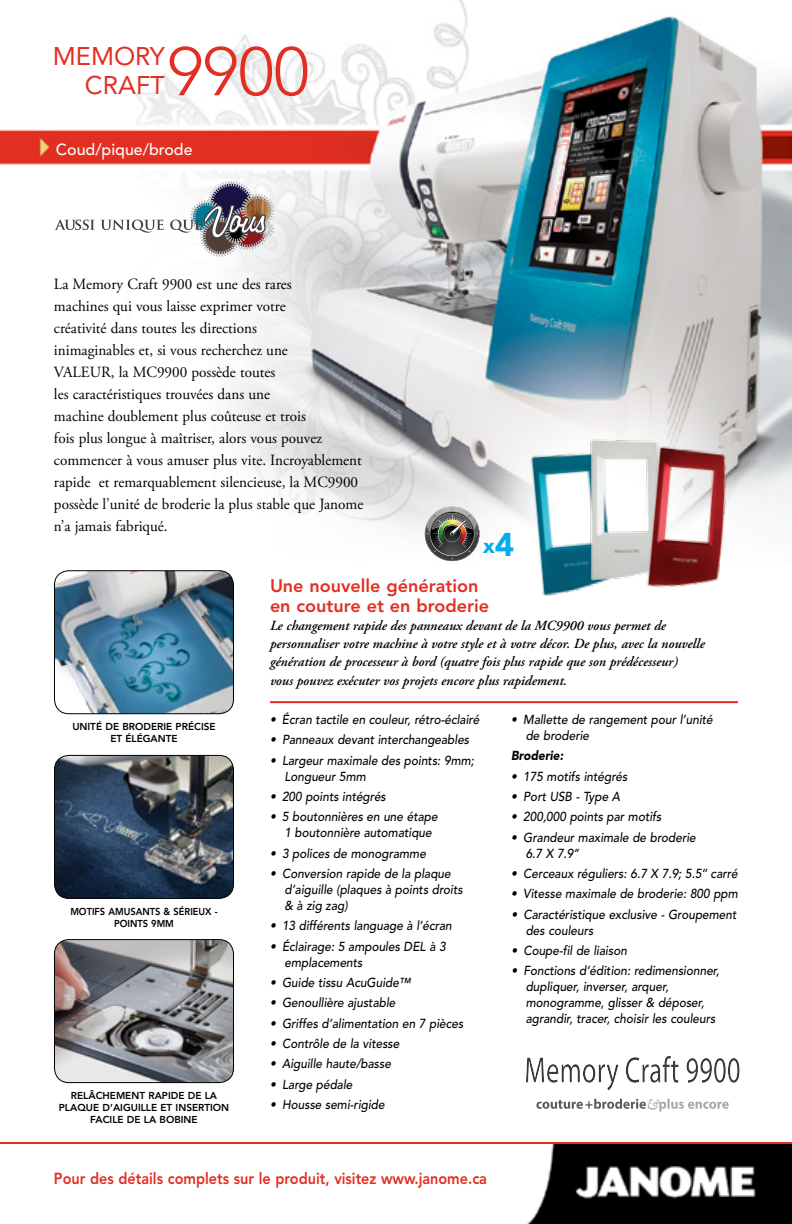
<style>
.page{position:relative;width:792px;height:1224px;background:#fff}
.page>*{position:absolute;margin:0;border:0;box-sizing:border-box;transform-origin:0 0}
.t1{font:300 68px "Avenir LT Std";color:#e22f22}
.t2{font:25.4px/28.4px "Avenir LT Std";color:#e22f22;text-align:right}
.t3{font:900 20.8px "Avenir";color:#00aeef}
.t4{font:800 18px/20px "Avenir LT Std";color:#e22f22}
.t5{font:800 16px "Avenir LT Std";color:#e22f22;scale:.9 1}
.t6{font:500 16px "Avenir LT Std";color:#fff}
.t7{font:15.6px/22px "Adobe Garamond Pro";color:#000}
.t8{font:italic 600 14px/18px "Adobe Garamond Pro";color:#000}
.t9{font:italic 500 13px/16px "Avenir LT Std";color:#000;scale:.91 1}
.t10{font:italic 900 13px "Avenir LT Std";color:#000;scale:.91 1}
.t11{font:800 10px/12px "Avenir LT Std";color:#000;text-align:center}
.t12{font:800 10px/12px "Avenir LT Std";color:#000;scale:.93 1}
.s1{font-size:32.6px}
</style>
<div class="page">
<img style="left:0;top:0;width:792px;height:704px">
<svg style="left:54px;top:219px;width:41px;height:11px"></svg>
<svg style="left:101px;top:220px;width:63px;height:13px"></svg>
<img style="left:170px;top:181px;width:104px;height:76px">
<img style="left:527px;top:1144px;width:265px;height:80px">
<hr style="left:0;top:1142px;width:792px;height:2px;background:#e22f22">
<img style="left:54px;top:571px;width:180px;height:143px">
<div style="left:54px;top:570px;width:180px;height:144px;border:1px solid #000;border-radius:14px"></div>
<img style="left:54px;top:755px;width:180px;height:143px">
<div style="left:54px;top:755px;width:180px;height:144px;border:1px solid #000;border-radius:14px"></div>
<img style="left:54px;top:940px;width:180px;height:143px">
<div style="left:54px;top:939px;width:180px;height:144px;border:1px solid #000;border-radius:14px"></div>
<hr style="left:270px;top:701px;width:468px;height:2px;background:#e22f22">
<img style="left:527px;top:445px;width:97px;height:154px">
<img style="left:588px;top:436px;width:84px;height:147px">
<img style="left:644px;top:442px;width:97px;height:154px">
<svg style="left:425px;top:506px;width:54px;height:55px;background:#7f7e78"></svg>
<div style="left:524px;top:1054px;width:217px;height:36px;background:#000;opacity:.3"></div>
<svg style="left:536px;top:1099px;width:193px;height:12px"></svg>
<h2 class="t2" style="left:53px;top:42px;width:113px">MEMORY<br>CRAFT</h2>
<h1 class="t1" style="left:168px;top:32px;width:143px">9900</h1>
<p class="t6" style="left:56px;top:140px;width:138px">Coud/pique/brode</p>
<p class="t7" style="left:54px;top:273px;width:311px">La Memory Craft 9900 est une des rares<br>machines qui vous laisse exprimer votre<br>créativité dans toutes les directions<br>inimaginables et, si vous recherchez une<br>VALEUR, la MC9900 possède toutes<br>les caractéristiques trouvées dans une<br>machine doublement plus coûteuse et trois<br>fois plus longue à maîtriser, alors vous pouvez commencer à vous amuser plus vite. Incroyablement rapide et remarquablement silencieuse, la MC9900 possède l’unité de broderie la plus stable que Janome n’a jamais fabriqué.</p>
<h3 class="t3" style="left:483px;top:533px;width:32px">x<span class="s1">4</span></h3>
<p class="t11" style="left:72px;top:721px;width:145px">UNITÉ DE BRODERIE PRÉCISE<br>ET ÉLÉGANTE</p>
<p class="t12" style="left:114px;top:905px;width:113px;text-indent:-44px">MOTIFS AMUSANTS &amp; SÉRIEUX -<br>POINTS 9MM</p>
<p class="t11" style="left:59px;top:1089px;width:172px">RELÂCHEM ENT RAPIDE DE LA<br>PLAQUE D’AIGUILLE ET INSERTION<br>FACILE DE LA BOBINE</p>
<h3 class="t4" style="left:270px;top:576px;width:221px">UNE NOUVELLE GÉNÉRATION<br>EN COUTURE ET EN BRODERIE</h3>
<p class="t8" style="left:270px;top:618px;width:436px">Le changement rapide des panneaux devant de la MC9900 vous permet de personnaliser votre machine à votre style et à votre décor. De plus, avec la nouvelle génération de processeur à bord (quatre fois plus rapide que son prédécesseur)<br>vous pouvez exécuter vos projets encore plus rapidement.</p>
<p class="t9" style="left:270px;top:712px;width:231px">• Écran tactile en couleur, rétro-éclairé</p>
<p class="t9" style="left:270px;top:732px;width:220px">• Panneaux devant interchangeables</p>
<p class="t9" style="left:284px;top:753px;width:210px;text-indent:-14px">• Largeur maximale des points: 9mm;<br>Longueur 5mm</p>
<p class="t9" style="left:270px;top:789px;width:129px">• 200 points intégrés</p>
<p class="t9" style="left:284px;top:809px;width:170px;text-indent:-14px">• 5 boutonnières en une étape<br>1 boutonnière automatique</p>
<p class="t9" style="left:270px;top:845px;width:173px">• 3 polices de monogramme</p>
<p class="t9" style="left:284px;top:866px;width:197px;text-indent:-14px">• Conversion rapide de la plaque d’aiguille (plaques à points droits &amp; à zig zag)</p>
<p class="t9" style="left:270px;top:918px;width:201px">• 13 différents language à l’écran</p>
<p class="t9" style="left:284px;top:938px;width:179px;text-indent:-14px">• Éclairage: 5 ampoules DEL à 3 emplacements</p>
<p class="t9" style="left:270px;top:975px;width:156px">• Guide tissu AcuGuide™</p>
<p class="t9" style="left:270px;top:995px;width:139px">• Genoullière ajustable</p>
<p class="t9" style="left:270px;top:1015px;width:214px">• Griffes d’alimentation en 7 pièces</p>
<p class="t9" style="left:270px;top:1036px;width:144px">• Contrôle de la vitesse</p>
<p class="t9" style="left:270px;top:1056px;width:134px">• Aiguille haute/basse</p>
<p class="t9" style="left:270px;top:1076px;width:92px">• Large pédale</p>
<p class="t9" style="left:270px;top:1097px;width:127px">• Housse semi-rigide</p>
<p class="t9" style="left:526px;top:712px;width:207px;text-indent:-14px">• Mallette de rangement pour l’unité de broderie</p>
<p class="t10" style="left:511px;top:748px;width:59px">Broderie:</p>
<p class="t9" style="left:511px;top:769px;width:129px">• 175 motifs intégrés</p>
<p class="t9" style="left:511px;top:789px;width:121px">• Port USB - Type A</p>
<p class="t9" style="left:511px;top:809px;width:167px">• 200,000 points par motifs</p>
<p class="t9" style="left:526px;top:829px;width:188px;text-indent:-14px">• Grandeur maximale de broderie<br>6.7 X 7.9’’</p>
<p class="t9" style="left:511px;top:866px;width:250px">• Cerceaux réguliers: 6.7 X 7.9; 5.5’’ carré</p>
<p class="t9" style="left:511px;top:886px;width:251px">• Vitesse maximale de broderie: 800 ppm</p>
<p class="t9" style="left:526px;top:906px;width:233px;text-indent:-14px">• Caractéristique exclusive - Groupement des couleurs</p>
<p class="t9" style="left:511px;top:943px;width:129px">• Coupe-fil de liaison</p>
<p class="t9" style="left:526px;top:963px;width:214px;text-indent:-14px">• Fonctions d’édition: redimensionner, dupliquer, inverser, arquer, monogramme, glisser &amp; déposer, agrandir, tracer, choisir les couleurs</p>
<p class="t5" style="left:54px;top:1169px;width:483px">POUR DES DÉTAILS COMPLETS SUR LE PRODUIT, VISITEZ WWW.JANOME.CA</p>
</div>
